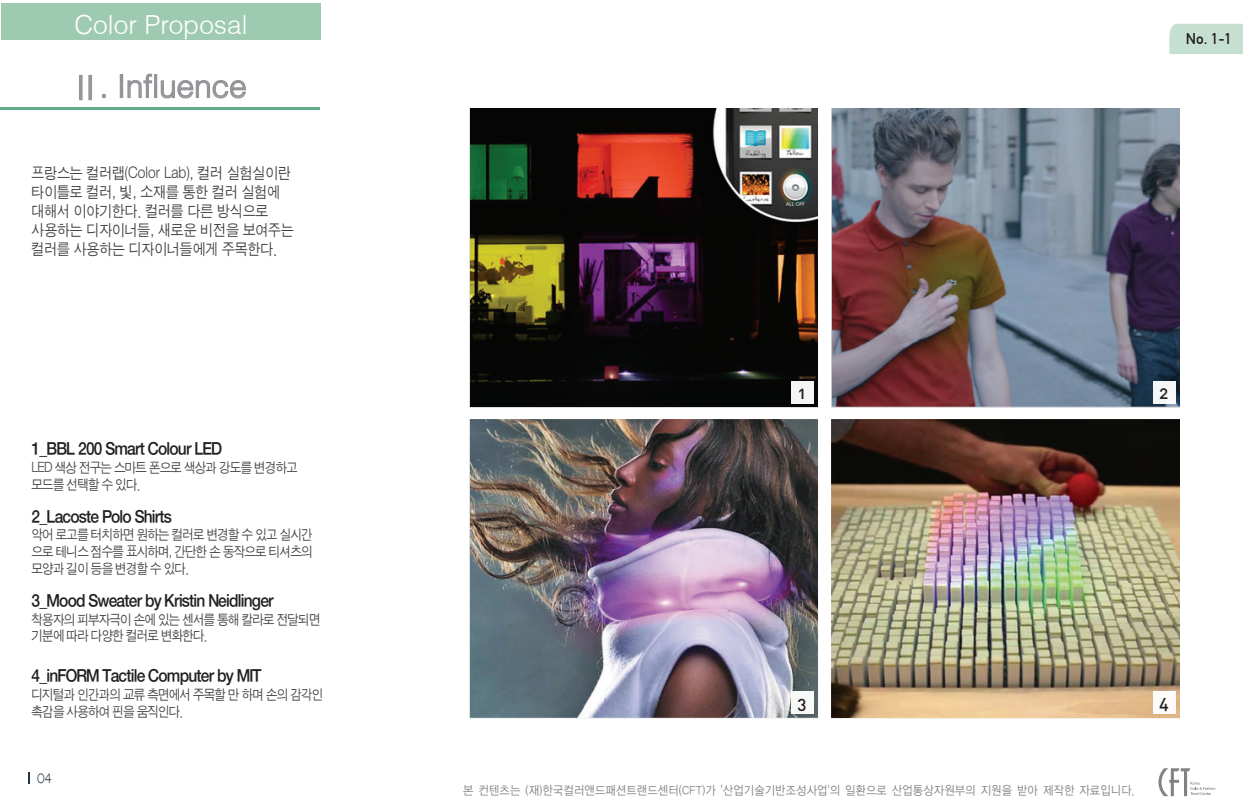
<style>
.page{position:relative;width:1243px;height:806px;background:#fff}
.page>*{position:absolute;margin:0;border:0;box-sizing:border-box;transform-origin:0 0}
.t1{font:300 31.5px "Helvetica";color:#939598}
.t2{font:300 26.25px "Helvetica";color:#fff}
.t3{font:17.5px "Sand Kg";letter-spacing:-.05em;color:#231f20;scale:.9 1}
.t4{font:17.5px "Microsoft Yi Baiti";color:#253247}
.t5{font:17.15px "DINCE Medium Alternate";color:#231f20}
.t6{font:15.75px/18.9px "Sand Jg";color:#3e3e3f;scale:.9 1}
.t7{font:15.22px "DIN Mittelschrift Alternate";color:#231f20}
.t8{font:14px/16.8px "Sand Jg";letter-spacing:-.05em;color:#3e3e3f;scale:.9 1}
.t9{font:12.25px "YDIYGO120 KS Cpc EUC H";letter-spacing:-.05em;color:#808285;scale:.9 1}
.s1{font-family:"Nanum Barun Gothic";font-weight:400}
</style>
<div class="page">
<hr style="left:0;top:107px;width:320px;height:2px;background:#5eae8a">
<div style="left:1px;top:3px;width:319px;height:37px;background:#9fcab2"></div>
<div style="left:88px;top:75px;width:4px;height:25px;border:1px solid #939598"></div>
<div style="left:79px;top:75px;width:4px;height:25px;border:1px solid #939598"></div>
<svg style="left:102px;top:94px;width:4px;height:4px"></svg>
<div style="left:120px;top:74px;width:3px;height:24px;border:1px solid #939598"></div>
<svg style="left:127px;top:73px;width:26px;height:25px"></svg>
<div style="left:154px;top:74px;width:3px;height:24px;border:1px solid #939598"></div>
<svg style="left:160px;top:80px;width:86px;height:19px"></svg>
<img style="left:470px;top:109px;width:347px;height:297px">
<img style="left:832px;top:109px;width:347px;height:297px">
<img style="left:832px;top:419px;width:347px;height:298px">
<img style="left:470px;top:419px;width:347px;height:298px">
<div style="left:1153px;top:381px;width:23px;height:22px;background:#f5f6f7"></div>
<div style="left:791px;top:381px;width:23px;height:22px;background:#f5f5f5"></div>
<svg style="left:791px;top:690px;width:23px;height:1px"></svg>
<div style="left:791px;top:691px;width:23px;height:22px;background:#f7f8f8"></div>
<div style="left:1153px;top:690px;width:23px;height:23px;background:#cba881"></div>
<div style="left:1153px;top:691px;width:23px;height:22px;background:#fff"></div>
<div style="left:1169px;top:24px;width:74px;height:30px;background:#c5dfd0"></div>
<svg style="left:1158px;top:768px;width:57px;height:27px"></svg>
<h2 class="t2" style="left:74px;top:8px;width:175px">Color Proposal</h2>
<h1 class="t1" style="left:71px;top:66px;width:177px"><span class="s1">Ⅱ</span>. Influence</h1>
<p class="t6" style="left:32px;top:164px;width:293px">프랑스는 컬러랩(Color Lab), 컬러 실험실이란 타이틀로 컬러, 빛, 소재를 통한 컬러 실험에 대해서 이야기한다. 컬러를 다른 방식으로 사용하는 디자이너들, 새로운 비전을 보여주는 컬러를 사용하는 디자이너들에게 주목한다.</p>
<p class="t3" style="left:32px;top:440px;width:213px">1_BBL 200 Smart Colour LED</p>
<p class="t8" style="left:32px;top:459px;width:297px">LED 색상 전구는 스마트 폰으로 색상과 강도를 변경하고 모드를 선택할 수 있다.</p>
<p class="t3" style="left:32px;top:508px;width:157px">2_Lacoste Polo Shirts</p>
<p class="t8" style="left:32px;top:526px;width:314px;text-align:justify">악어 로고를 터치하면 원하는 컬러로 변경할 수 있고 실시간 으로 테니스 점수를 표시하며, 간단한 손 동작으로 티셔츠의 모양과 길이 등을 변경할 수 있다.</p>
<p class="t3" style="left:32px;top:592px;width:270px">3_Mood Sweater by Kristin Neidlinger</p>
<p class="t8" style="left:32px;top:610px;width:322px">착용자의 피부자극이 손에 있는 센서를 통해 칼라로 전달되면 기분에 따라 다양한 컬러로 변화한다.</p>
<p class="t3" style="left:32px;top:667px;width:257px">4_inFORM Tactile Computer by MIT</p>
<p class="t8" style="left:32px;top:686px;width:325px">디지털과 인간과의 교류 측면에서 주목할 만 하며 손의 감각인 촉감을 사용하여 핀을 움직인다.</p>
<p class="t4" style="left:37px;top:768px;width:18px">04</p>
<p class="t7" style="left:1186px;top:29px;width:47px">No. 1-1</p>
<p class="t5" style="left:798px;top:381px;width:9px">1</p>
<p class="t5" style="left:1159px;top:381px;width:11px">2</p>
<p class="t5" style="left:797px;top:691px;width:11px">3</p>
<p class="t5" style="left:1159px;top:691px;width:11px">4</p>
<p class="t9" style="left:463px;top:783px;width:748px">본 컨텐츠는 (재)한국컬러앤드패션트랜드센터(CFT)가 '산업기술기반조성사업'의 일환으로 산업통상자원부의 지원을 받아 제작한 자료입니다.</p>
</div>
